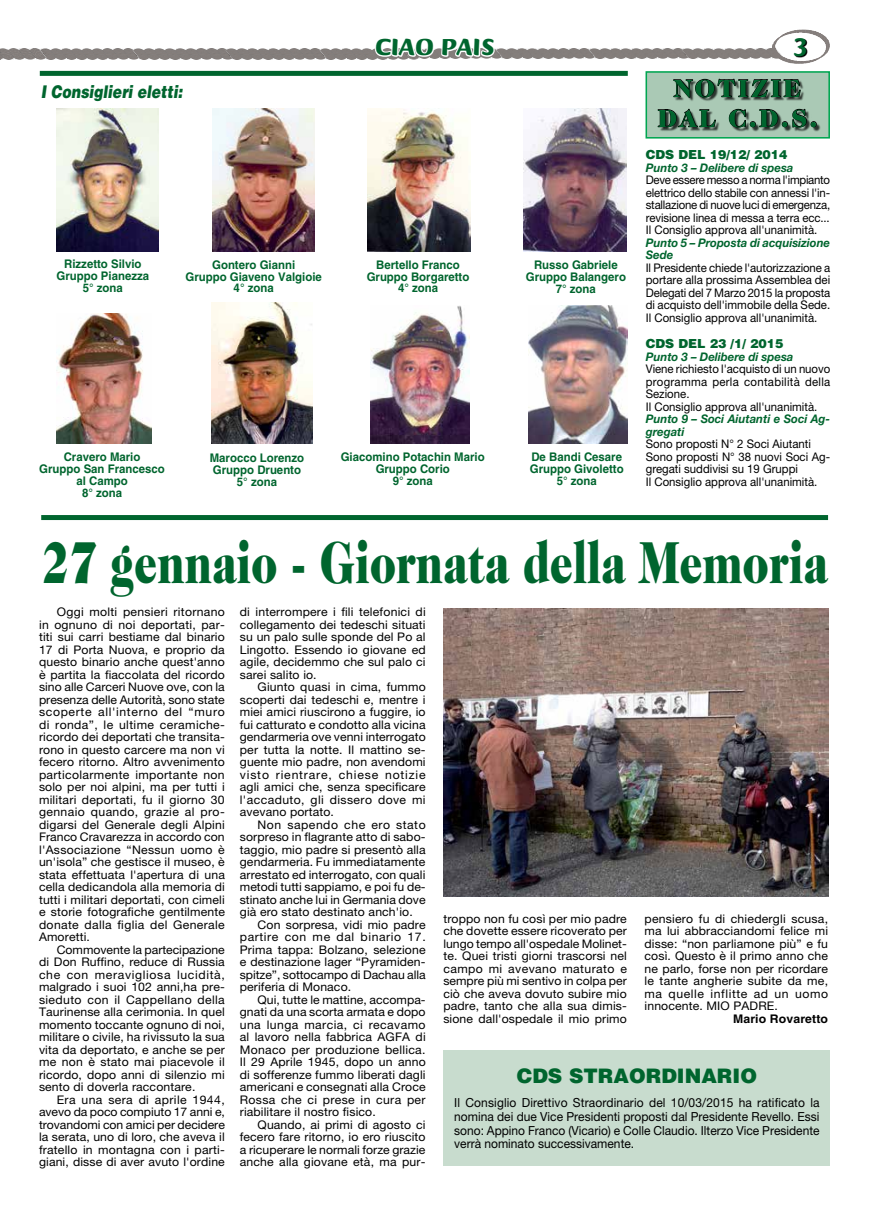
<style>
.page{position:relative;width:869px;height:1205px;background:#fff}
.page>*{position:absolute;margin:0;border:0;box-sizing:border-box;transform-origin:0 0}
.t1{font:900 60px "Caslon 224 Std";color:#00652e;scale:.75 1}
.t2{font:700 27.5px "Briem Script Std";color:#00652e}
.t3{font:900 25px/30px "Caslon Two Twenty Four";letter-spacing:.1em;color:#00652e;text-align:center}
.t4{font:900 25px "Briem Script Std";color:#00652e}
.t5{font:900 20px "Helvetica LT Std";color:#00652e}
.t6{font:italic 900 17.5px "Helvetica LT Std";color:#00652e;scale:.8 1}
.t7{font:12.5px/13.8px "Helvetica Neue LT Std";color:#000;text-align:justify;scale:.96 1}
.t8{font:900 12.5px "Helvetica LT Std";color:#00652e}
.t9{font:11.88px/12.5px "Helvetica Neue LT Std";letter-spacing:.01em;color:#000;text-align:justify}
.t10{font:11.88px/12.5px "Helvetica Neue LT Std";letter-spacing:.01em;color:#000;text-align:justify;scale:.96 1}
.t11{font:700 11.88px/11.9px "Helvetica LT Std";color:#00652e;text-align:center;scale:.96 1}
.t12{font:italic 700 11.88px/12.5px "Helvetica Neue LT Std";color:#00652e;scale:.96 1}
.t13{font:700 11.88px "Helvetica LT Std";letter-spacing:.01em;color:#000}
</style>
<div class="page">
<img style="left:46px;top:49px;width:86px;height:10px">
<img style="left:132px;top:49px;width:94px;height:10px">
<img style="left:226px;top:49px;width:93px;height:10px">
<img style="left:319px;top:49px;width:54px;height:10px">
<img style="left:496px;top:49px;width:92px;height:10px">
<img style="left:588px;top:49px;width:93px;height:10px">
<img style="left:681px;top:49px;width:90px;height:10px">
<img style="left:1px;top:49px;width:45px;height:10px">
<svg style="left:771px;top:30px;width:58px;height:34px"></svg>
<img style="left:57px;top:109px;width:102px;height:143px">
<img style="left:212px;top:109px;width:102px;height:143px">
<img style="left:368px;top:108px;width:102px;height:144px">
<img style="left:523px;top:108px;width:103px;height:144px">
<img style="left:57px;top:313px;width:94px;height:131px">
<img style="left:211px;top:302px;width:101px;height:142px">
<img style="left:370px;top:306px;width:99px;height:138px">
<img style="left:528px;top:306px;width:98px;height:138px">
<div style="left:40px;top:71px;width:587px;height:5px;background:#00652e"></div>
<div style="left:443px;top:1051px;width:386px;height:115px;background:#c8dcce"></div>
<div style="left:645px;top:71px;width:184px;height:68px;background:#aac9b5;border:2px solid #00a651"></div>
<div style="left:658px;top:80px;width:162px;height:51px;background:#000;opacity:.75"></div>
<svg style="left:657px;top:72px;width:159px;height:56px"></svg>
<img style="left:443px;top:608px;width:384px;height:289px">
<div style="left:41px;top:515px;width:786px;height:5px;background:#00652e"></div>
<svg style="left:373px;top:48px;width:123px;height:11px"></svg>
<h3 class="t4" style="left:375px;top:33px;width:121px">CIAO PAIS</h3>
<h2 class="t2" style="left:793px;top:32px;width:17px">3</h2>
<h3 class="t6" style="left:41px;top:80px;width:178px">I Consiglieri eletti:</h3>
<h3 class="t3" style="left:657px;top:73px;width:161px">NOTIZIE<br>DAL C.D.S.</h3>
<p class="t8" style="left:645px;top:147px;width:143px">CDS DEL 19/12/ 2014</p>
<p class="t12" style="left:645px;top:161px;width:155px">Punto 3 – Delibere di spesa</p>
<p class="t10" style="left:645px;top:174px;width:194px">Deve essere messo a norma l'impianto elettrico dello stabile con annessi l'in&shy;stallazione di nuove luci di emergenza, revisione linea di messa a terra ecc...<br>Il Consiglio approva all'unanimità.</p>
<p class="t12" style="left:645px;top:236px;width:193px">Punto 5 – Proposta di acquisizione<br>Sede</p>
<p class="t10" style="left:645px;top:261px;width:194px">Il Presidente chiede l'autorizzazione a portare alla prossima Assemblea dei Delegati del 7 Marzo 2015 la proposta di acquisto dell'immobile della Sede.<br>Il Consiglio approva all'unanimità.</p>
<p class="t8" style="left:645px;top:335px;width:139px">CDS DEL 23 /1/ 2015</p>
<p class="t12" style="left:645px;top:350px;width:155px">Punto 3 – Delibere di spesa</p>
<p class="t10" style="left:645px;top:362px;width:194px;text-align:left">Viene richiesto l'acquisto di un nuovo programma perla contabilità della<br>Sezione.<br>Il Consiglio approva all'unanimità.</p>
<p class="t12" style="left:645px;top:412px;width:193px">Punto 9 – Soci Aiutanti e Soci Ag&shy;gregati</p>
<p class="t10" style="left:645px;top:437px;width:193px;text-align:left">Sono proposti N° 2 Soci Aiutanti Sono proposti N° 38 nuovi Soci Ag&shy;gregati suddivisi su 19 Gruppi<br>Il Consiglio approva all'unanimità.</p>
<p class="t11" style="left:57px;top:258px;width:98px">Rizzetto Silvio<br>Gruppo Pianezza<br>5° zona</p>
<p class="t11" style="left:185px;top:258px;width:143px">Gontero Gianni<br>Gruppo Giaveno Valgioie<br>4° zona</p>
<p class="t11" style="left:366px;top:258px;width:108px">Bertello Franco<br>Gruppo Borgaretto<br>4° zona</p>
<p class="t11" style="left:525px;top:259px;width:106px">Russo Gabriele<br>Gruppo Balangero<br>7° zona</p>
<p class="t11" style="left:39px;top:451px;width:132px">Cravero Mario<br>Gruppo San Francesco al Campo<br>8° zona</p>
<p class="t11" style="left:210px;top:451px;width:100px">Marocco Lorenzo<br>Gruppo Druento<br>5° zona</p>
<p class="t11" style="left:340px;top:451px;width:151px">Giacomino Potachin Mario<br>Gruppo Corio<br>9° zona</p>
<p class="t11" style="left:529px;top:451px;width:99px">De Bandi Cesare<br>Gruppo Givoletto<br>5° zona</p>
<h1 class="t1" style="left:42px;top:527px;width:1049px">27 gennaio - Giornata della Memoria</h1>
<p class="t9" style="left:39px;top:606px;width:187px;text-indent:18px">Oggi molti pensieri ritornano in ognuno di noi deportati, par&shy;titi sui carri bestiame dal binario 17 di Porta Nuova, e proprio da questo binario anche quest'anno è partita la fiaccolata del ricordo sino alle Carceri Nuove ove, con la presenza delle Autorità, sono state scoperte all'interno del “muro di ronda”, le ultime ceramiche&shy;ricordo dei deportati che transita&shy;rono in questo carcere ma non vi fecero ritorno. Altro avvenimento particolarmente importante non solo per noi alpini, ma per tutti i militari deportati, fu il giorno 30 gennaio quando, grazie al pro&shy;digarsi del Generale degli Alpini Franco Cravarezza in accordo con l'Associazione “Nessun uomo è un'isola” che gestisce il museo, è stata effettuata l'apertura di una cella dedicandola alla memoria di tutti i militari deportati, con cimeli e storie fotografiche gentilmente donate dalla figlia del Generale Amoretti.</p>
<p class="t9" style="left:39px;top:943px;width:187px;text-indent:18px">Commovente la partecipazione di Don Ruffino, reduce di Russia che con meravigliosa lucidità, malgrado i suoi 102 anni,ha pre&shy;sieduto con il Cappellano della Taurinense alla cerimonia. In quel momento toccante ognuno di noi, militare o civile, ha rivissuto la sua vita da deportato, e anche se per me non è stato mai piacevole il ricordo, dopo anni di silenzio mi sento di doverla raccontare.</p>
<p class="t9" style="left:39px;top:1093px;width:187px;text-indent:18px">Era una sera di aprile 1944, avevo da poco compiuto 17 anni e, trovandomi con amici per decidere la serata, uno di loro, che aveva il fratello in montagna con i parti&shy;giani, disse di aver avuto l'ordine</p>
<p class="t9" style="left:240px;top:606px;width:187px">di interrompere i fili telefonici di collegamento dei tedeschi situati su un palo sulle sponde del Po al Lingotto. Essendo io giovane ed agile, decidemmo che sul palo ci sarei salito io.</p>
<p class="t9" style="left:240px;top:681px;width:187px;text-indent:18px">Giunto quasi in cima, fummo scoperti dai tedeschi e, mentre i miei amici riuscirono a fuggire, io fui catturato e condotto alla vicina gendarmeria ove venni interrogato per tutta la notte. Il mattino se&shy;guente mio padre, non avendomi visto rientrare, chiese notizie agli amici che, senza specificare l'accaduto, gli dissero dove mi avevano portato.</p>
<p class="t9" style="left:240px;top:818px;width:187px;text-indent:18px">Non sapendo che ero stato sorpreso in flagrante atto di sabo&shy;taggio, mio padre si presentò alla gendarmeria. Fu immediatamente arrestato ed interrogato, con quali metodi tutti sappiamo, e poi fu de&shy;stinato anche lui in Germania dove già ero stato destinato anch'io.</p>
<p class="t9" style="left:240px;top:918px;width:187px;text-indent:18px">Con sorpresa, vidi mio padre partire con me dal binario 17.<br>Prima tappa: Bolzano, selezione e destinazione lager “Pyramiden&shy;spitze”, sottocampo di Dachau alla periferia di Monaco.</p>
<p class="t9" style="left:240px;top:993px;width:187px;text-indent:18px">Qui, tutte le mattine, accompa&shy;gnati da una scorta armata e dopo una lunga marcia, ci recavamo al lavoro nella fabbrica AGFA di Monaco per produzione bellica.<br>Il 29 Aprile 1945, dopo un anno di sofferenze fummo liberati dagli americani e consegnati alla Croce Rossa che ci prese in cura per riabilitare il nostro fisico.</p>
<p class="t9" style="left:240px;top:1118px;width:187px;text-indent:18px">Quando, ai primi di agosto ci fecero fare ritorno, io ero riuscito a ricuperare le normali forze grazie anche alla giovane età, ma pur-</p>
<p class="t9" style="left:443px;top:912px;width:185px">troppo non fu così per mio padre che dovette essere ricoverato per lungo tempo all'ospedale Molinet&shy;te. Quei tristi giorni trascorsi nel campo mi avevano maturato e sempre più mi sentivo in colpa per ciò che aveva dovuto subire mio padre, tanto che alla sua dimis&shy;sione dall'ospedale il mio primo</p>
<p class="t9" style="left:644px;top:912px;width:185px">pensiero fu di chiedergli scusa, ma lui abbracciandomi felice mi disse: “non parliamone più” e fu così. Questo è il primo anno che ne parlo, forse non per ricordare le tante angherie subite da me, ma quelle inflitte ad un uomo innocente. MIO PADRE.</p>
<p class="t13" style="left:732px;top:1011px;width:96px">Mario Rovaretto</p>
<h3 class="t5" style="left:516px;top:1063px;width:241px">CDS STRAORDINARIO</h3>
<p class="t7" style="left:454px;top:1095px;width:382px">Il Consiglio Direttivo Straordinario del 10/03/2015 ha ratificato la nomina dei due Vice Presidenti proposti dal Presidente Revello. Essi sono: Appino Franco (Vicario) e Colle Claudio. Ilterzo Vice Presidente verrà nominato successivamente.</p>
</div>
